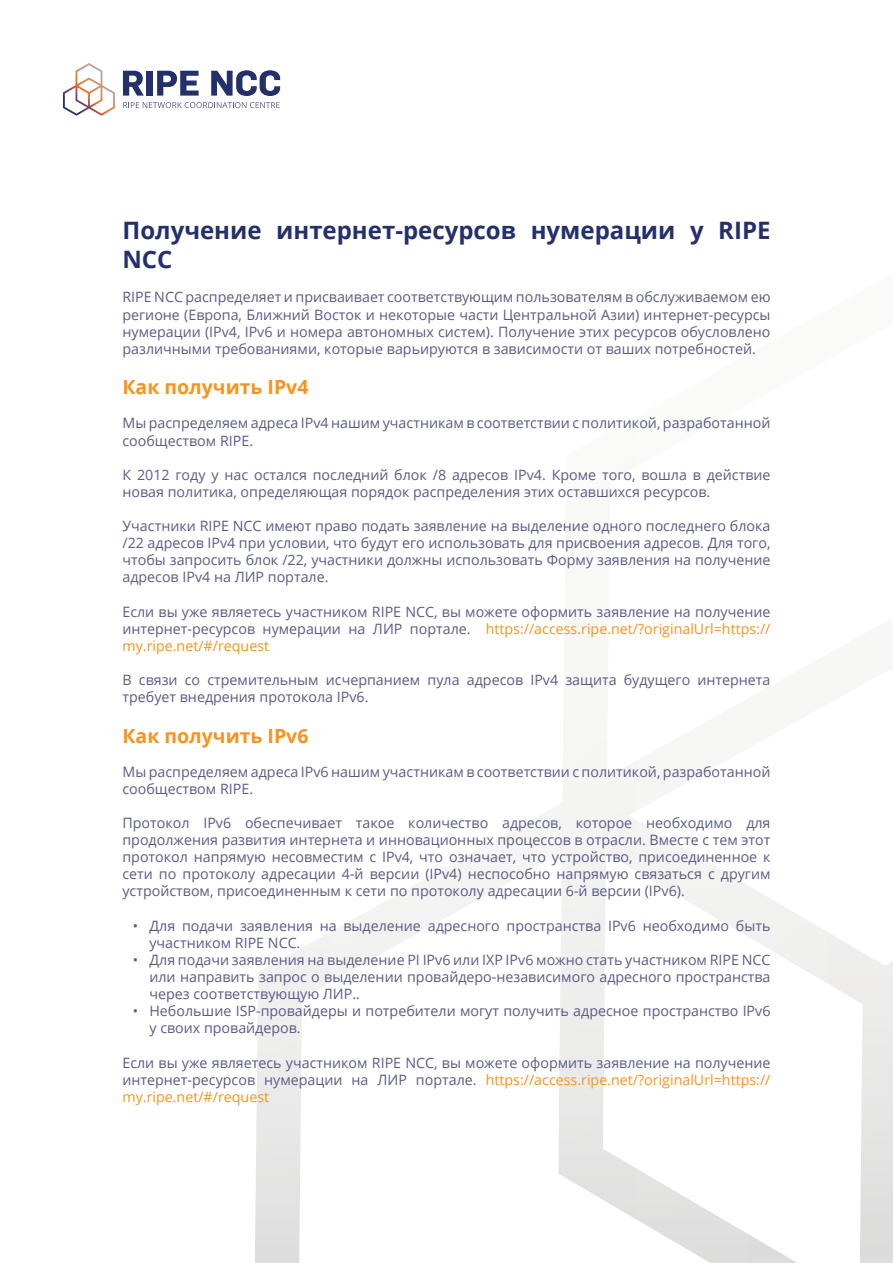
<style>
.page{position:relative;width:893px;height:1263px;background:#fff}
.page>*{position:absolute;margin:0;border:0;box-sizing:border-box;transform-origin:0 0}
.t1{font:700 24px/28.8px "Open Sans";color:#243069}
.t2{font:700 19.5px "Open Sans";color:#f7931d}
.t3{font:14.25px/17.1px "Open Sans";color:#5a5b87;text-align:justify}
.s1{color:#f7931d}
</style>
<div class="page">
<img style="left:255px;top:932px;width:76px;height:331px">
<img style="left:636px;top:1192px;width:113px;height:71px">
<img style="left:749px;top:1231px;width:144px;height:32px">
<img style="left:827px;top:932px;width:66px;height:299px">
<img style="left:558px;top:1030px;width:2px;height:145px">
<img style="left:635px;top:1167px;width:41px;height:25px">
<svg style="left:123px;top:71px;width:21px;height:25px"></svg>
<div style="left:147px;top:71px;width:6px;height:25px;background:#243069"></div>
<svg style="left:157px;top:71px;width:42px;height:25px"></svg>
<svg style="left:211px;top:70px;width:69px;height:26px"></svg>
<svg style="left:63px;top:63px;width:52px;height:52px"></svg>
<svg style="left:123px;top:102px;width:157px;height:6px"></svg>
<p class="t1" style="left:122px;top:216px;width:649px">Получение интернет-ресурсов нумерации у RIPE<br>NCC</p>
<p class="t3" style="left:122px;top:288px;width:650px">RIPE NCC распределяет и присваивает соответствующим пользователям в обслуживаемом ею регионе (Европа, Ближний Восток и некоторые части Центральной Азии) интернет-ресурсы нумерации (IPv4, IPv6 и номера автономных систем). Получение этих ресурсов обусловлено различными требованиями, которые варьируются в зависимости от ваших потребностей.</p>
<p class="t2" style="left:122px;top:373px;width:188px">Как получить IPv4</p>
<p class="t3" style="left:122px;top:414px;width:650px">Мы распределяем адреса IPv4 нашим участникам в соответствии с политикой, разработанной сообществом RIPE.</p>
<p class="t3" style="left:122px;top:466px;width:650px">К 2012 году у нас остался последний блок /8 адресов IPv4. Кроме того, вошла в действие новая политика, определяющая порядок распределения этих оставшихся ресурсов.</p>
<p class="t3" style="left:122px;top:517px;width:650px">Участники RIPE NCC имеют право подать заявление на выделение одного последнего блока /22 адресов IPv4 при условии, что будут его использовать для присвоения адресов. Для того, чтобы запросить блок /22, участники должны использовать Форму заявления на получение адресов IPv4 на ЛИР портале.</p>
<p class="t3" style="left:122px;top:602px;width:650px">Если вы уже являетесь участником RIPE NCC, вы можете оформить заявление на получение интернет-ресурсов нумерации на ЛИР портале. <span class="s1">https://access.ripe.net/?originalUrl=https:// my.ripe.net/#/request</span></p>
<p class="t3" style="left:122px;top:671px;width:650px">В связи со стремительным исчерпанием пула адресов IPv4 защита будущего интернета требует внедрения протокола IPv6.</p>
<p class="t2" style="left:122px;top:722px;width:188px">Как получить IPv6</p>
<p class="t3" style="left:122px;top:763px;width:650px">Мы распределяем адреса IPv6 нашим участникам в соответствии с политикой, разработанной сообществом RIPE.</p>
<p class="t3" style="left:122px;top:814px;width:650px">Протокол IPv6 обеспечивает такое количество адресов, которое необходимо для продолжения развития интернета и инновационных процессов в отрасли. Вместе с тем этот протокол напрямую несовместим с IPv4, что означает, что устройство, присоединенное к сети по протоколу адресации 4-й версии (IPv4) неспособно напрямую связаться с другим устройством, присоединенным к сети по протоколу адресации 6-й версии (IPv6).</p>
<p class="t3" style="left:149px;top:916px;width:623px;text-indent:-16px">• Для подачи заявления на выделение адресного пространства IPv6 необходимо быть участником RIPE NCC.</p>
<p class="t3" style="left:149px;top:951px;width:623px;text-indent:-16px">• Для подачи заявления на выделение PI IPv6 или IXP IPv6 можно стать участником RIPE NCC или направить запрос о выделении провайдеро-независимого адресного пространства через соответствующую ЛИР..</p>
<p class="t3" style="left:149px;top:1002px;width:623px;text-indent:-16px">• Небольшие ISP-провайдеры и потребители могут получить адресное пространство IPv6 у своих провайдеров.</p>
<p class="t3" style="left:122px;top:1053px;width:650px">Если вы уже являетесь участником RIPE NCC, вы можете оформить заявление на получение интернет-ресурсов нумерации на ЛИР портале. <span class="s1">https://access.ripe.net/?originalUrl=https:// my.ripe.net/#/request</span></p>
</div>
